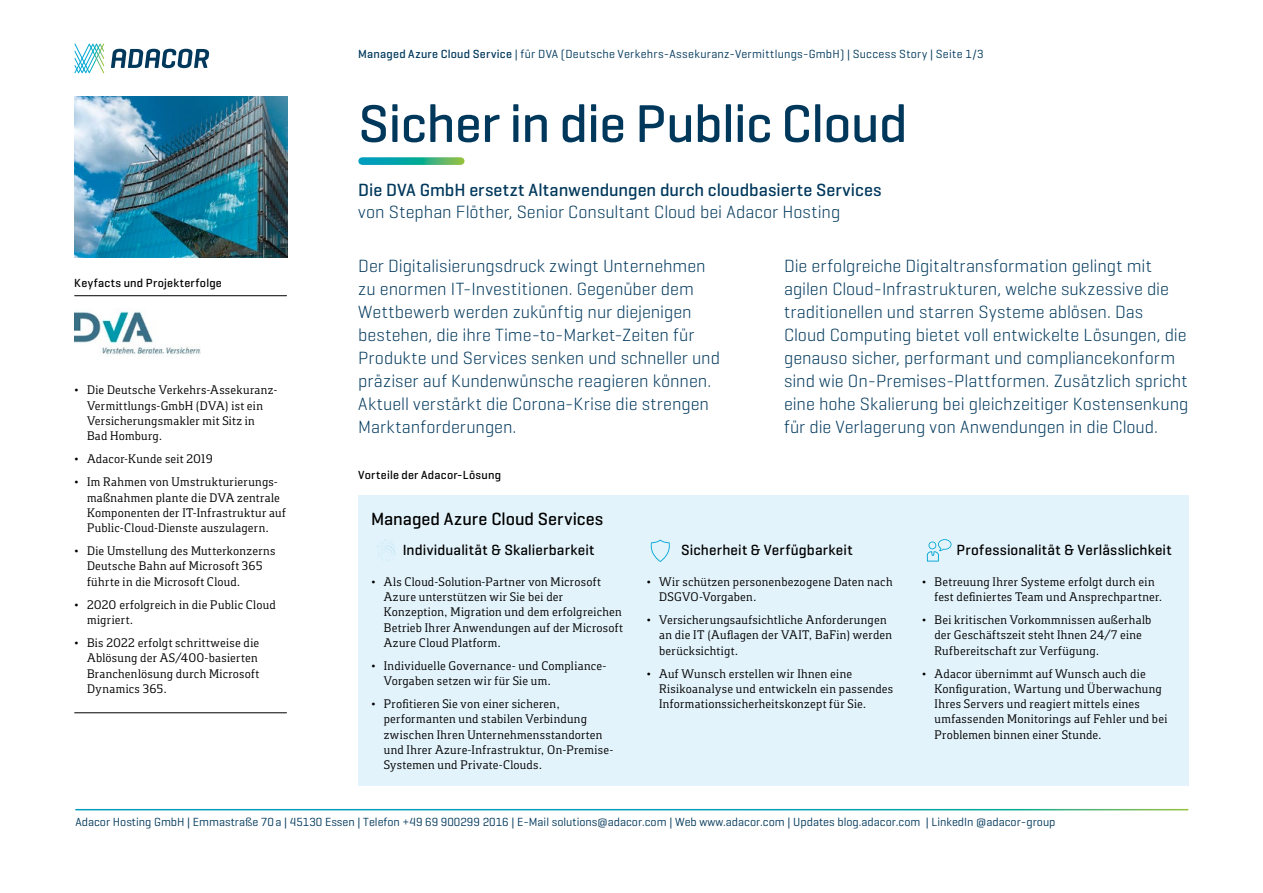
<style>
.page{position:relative;width:1263px;height:893px;background:#fff}
.page>*{position:absolute;margin:0;border:0;box-sizing:border-box;transform-origin:0 0}
.Head_01{font:500 54px "Geogrotesque";letter-spacing:-.01em;color:#00385c}
.Intro{font:300 18px/23px "Geogrotesque";color:#00385c}
.Subhead_für_unterm{font:500 18px "Geogrotesque";color:#00385c}
.Subhead_für_unterm-2{font:300 18px "Geogrotesque";color:#00385c}
.Head_02___Subhead{font:500 18px "Geogrotesque";color:#000}
.Zwischenüberschrift{font:500 15px "Geogrotesque";letter-spacing:.01em;color:#000}
.Aufzählung{font:500 15px "Geogrotesque";letter-spacing:.01em;color:#000}
.t1{font:12.75px/15.3px "Foral Pro";letter-spacing:.02em;color:#000}
.t2{font:12px "Geogrotesque";color:#00385c}
.t3{font:12px "Geogrotesque";letter-spacing:.025em;color:#00385c}
.Mini-Kasten-Uebersch{font:500 12px "Geogrotesque";letter-spacing:.02em;color:#000}
.s1{font-weight:500}
.s2{font-family:"Geogrotesque";font-weight:300}
</style>
<div class="page">
<svg style="left:111px;top:49px;width:98px;height:19px"></svg>
<svg style="left:74px;top:44px;width:30px;height:29px"></svg>
<div style="left:358px;top:495px;width:830px;height:290px;background:#e3f3fb"></div>
<svg style="left:362px;top:157px;width:99px;height:8px"></svg>
<img style="left:74px;top:96px;width:213px;height:162px">
<img style="left:74px;top:310px;width:127px;height:44px">
<svg style="left:927px;top:539px;width:24px;height:23px"></svg>
<svg style="left:377px;top:539px;width:19px;height:23px"></svg>
<svg style="left:650px;top:540px;width:20px;height:22px"></svg>
<hr style="left:75px;top:295px;width:212px;height:1px;background:#000">
<hr style="left:75px;top:712px;width:212px;height:1px;background:#000">
<p class="t3" style="left:358px;top:46px;width:627px"><span class="s1">Managed Azure Cloud Service</span> | für DVA (Deutsche Verkehrs-Assekuranz-Vermittlungs-GmbH) | Success Story | Seite 1/3</p>
<p class="Head_01" style="left:358px;top:90px;width:551px">Sicher in die Public Cloud</p>
<p class="Mini-Kasten-Uebersch" style="left:74px;top:276px;width:149px">Keyfacts und Projekterfolge</p>
<p class="t1" style="left:87px;top:382px;width:192px;text-indent:-13px"><span class="s2">¬</span> Die Deutsche Verkehrs-Assekuranz-<br>Vermittlungs-GmbH (DVA) ist ein<br>Versicherungsmakler mit Sitz in<br>Bad Homburg.</p>
<p class="t1" style="left:74px;top:451px;width:140px"><span class="s2">¬</span> Adacor-Kunde seit 2019</p>
<p class="t1" style="left:87px;top:474px;width:200px;text-indent:-13px"><span class="s2">¬</span> Im Rahmen von Umstrukturierungs&shy;maßnahmen plante die DVA zentrale Komponenten der IT-Infrastruktur auf Public-Cloud-Dienste auszulagern.</p>
<p class="t1" style="left:87px;top:543px;width:190px;text-indent:-13px"><span class="s2">¬</span> Die Umstellung des Mutterkonzerns<br>Deutsche Bahn auf Microsoft 365 führte in die Microsoft Cloud.</p>
<p class="t1" style="left:87px;top:596px;width:190px;text-indent:-13px"><span class="s2">¬</span> 2020 erfolgreich in die Public Cloud migriert.</p>
<p class="t1" style="left:87px;top:635px;width:174px;text-indent:-13px"><span class="s2">¬</span> Bis 2022 erfolgt schrittweise die<br>Ablösung der AS/400-basierten<br>Branchenlösung durch Microsoft<br>Dynamics 365.</p>
<p class="Subhead_für_unterm" style="left:358px;top:178px;width:525px">Die DVA GmbH ersetzt Altanwendungen durch cloudbasierte Services</p>
<p class="Subhead_für_unterm-2" style="left:358px;top:201px;width:484px">von Stephan Flöther, Senior Consultant Cloud bei Adacor Hosting</p>
<p class="Intro" style="left:358px;top:254px;width:363px">Der Digitalisierungsdruck zwingt Unternehmen zu enormen IT-Investitionen. Gegenüber dem Wettbewerb werden zukünftig nur diejenigen bestehen, die ihre Time-to-Market-Zeiten für Produkte und Services senken und schneller und präziser auf Kundenwünsche reagieren können.<br>Aktuell verstärkt die Corona-Krise die strengen Marktanforderungen.</p>
<p class="Intro" style="left:784px;top:254px;width:406px">Die erfolgreiche Digitaltransformation gelingt mit agilen Cloud-Infrastrukturen, welche sukzessive die traditionellen und starren Systeme ablösen. Das Cloud Computing bietet voll entwickelte Lösungen, die genauso sicher, performant und compliancekonform sind wie On-Premises-Plattformen. Zusätzlich spricht eine hohe Skalierung bei gleichzeitiger Kostensenkung für die Verlagerung von Anwendungen in die Cloud.</p>
<p class="Mini-Kasten-Uebersch" style="left:358px;top:467px;width:144px">Vorteile der Adacor-Lösung</p>
<p class="Head_02___Subhead" style="left:371px;top:507px;width:234px">Managed Azure Cloud Services</p>
<p class="Zwischenüberschrift" style="left:403px;top:541px;width:193px">Individualität &amp; Skalierbarkeit</p>
<p class="t1" style="left:384px;top:573px;width:241px;text-indent:-13px"><span class="s2">¬</span> Als Cloud-Solution-Partner von Microsoft Azure unterstützen wir Sie bei der Konzeption, Migration und dem erfolgreichen Betrieb Ihrer Anwendungen auf der Microsoft Azure Cloud Platform.</p>
<p class="t1" style="left:384px;top:658px;width:224px;text-indent:-13px"><span class="s2">¬</span> Individuelle Governance- und Compliance-<br>Vorgaben setzen wir für Sie um.</p>
<p class="t1" style="left:384px;top:696px;width:231px;text-indent:-13px"><span class="s2">¬</span> Profitieren Sie von einer sicheren, performanten und stabilen Verbindung zwischen Ihren Unternehmensstandorten und Ihrer Azure-Infrastruktur, On-Premise-Systemen und Private-Clouds.</p>
<p class="Aufzählung" style="left:681px;top:541px;width:173px">Sicherheit &amp; Verfügbarkeit</p>
<p class="t1" style="left:659px;top:573px;width:235px;text-indent:-13px"><span class="s2">¬</span> Wir schützen personenbezogene Daten nach<br>DSGVO-Vorgaben.</p>
<p class="t1" style="left:659px;top:612px;width:234px;text-indent:-13px"><span class="s2">¬</span> Versicherungsaufsichtliche Anforderungen an die IT (Auflagen der VAIT, BaFin) werden berücksichtigt.</p>
<p class="t1" style="left:659px;top:665px;width:236px;text-indent:-13px"><span class="s2">¬</span> Auf Wunsch erstellen wir Ihnen eine<br>Risikoanalyse und entwickeln ein passendes<br>Informationssicherheitskonzept für Sie.</p>
<p class="Zwischenüberschrift" style="left:956px;top:541px;width:217px">Professionalität &amp; Verlässlichkeit</p>
<p class="t1" style="left:934px;top:573px;width:229px;text-indent:-13px"><span class="s2">¬</span> Betreuung Ihrer Systeme erfolgt durch ein fest definiertes Team und Ansprechpartner.</p>
<p class="t1" style="left:934px;top:612px;width:218px;text-indent:-13px"><span class="s2">¬</span> Bei kritischen Vorkommnissen außerhalb der Geschäftszeit steht Ihnen 24/7 eine<br>Rufbereitschaft zur Verfügung.</p>
<p class="t1" style="left:934px;top:665px;width:234px;text-indent:-13px"><span class="s2">¬</span> Adacor übernimmt auf Wunsch auch die Konfiguration, Wartung und Überwachung Ihres Servers und reagiert mittels eines umfassenden Monitorings auf Fehler und bei Problemen binnen einer Stunde.</p>
<p class="t2" style="left:75px;top:814px;width:981px">Adacor Hosting GmbH | Emmastraße 70 a | 45130 Essen | Telefon +49 69 900299 2016 | E-Mail solutions@adacor.com | Web www.adacor.com | Updates blog.adacor.com | LinkedIn @adacor-group</p>
</div>
